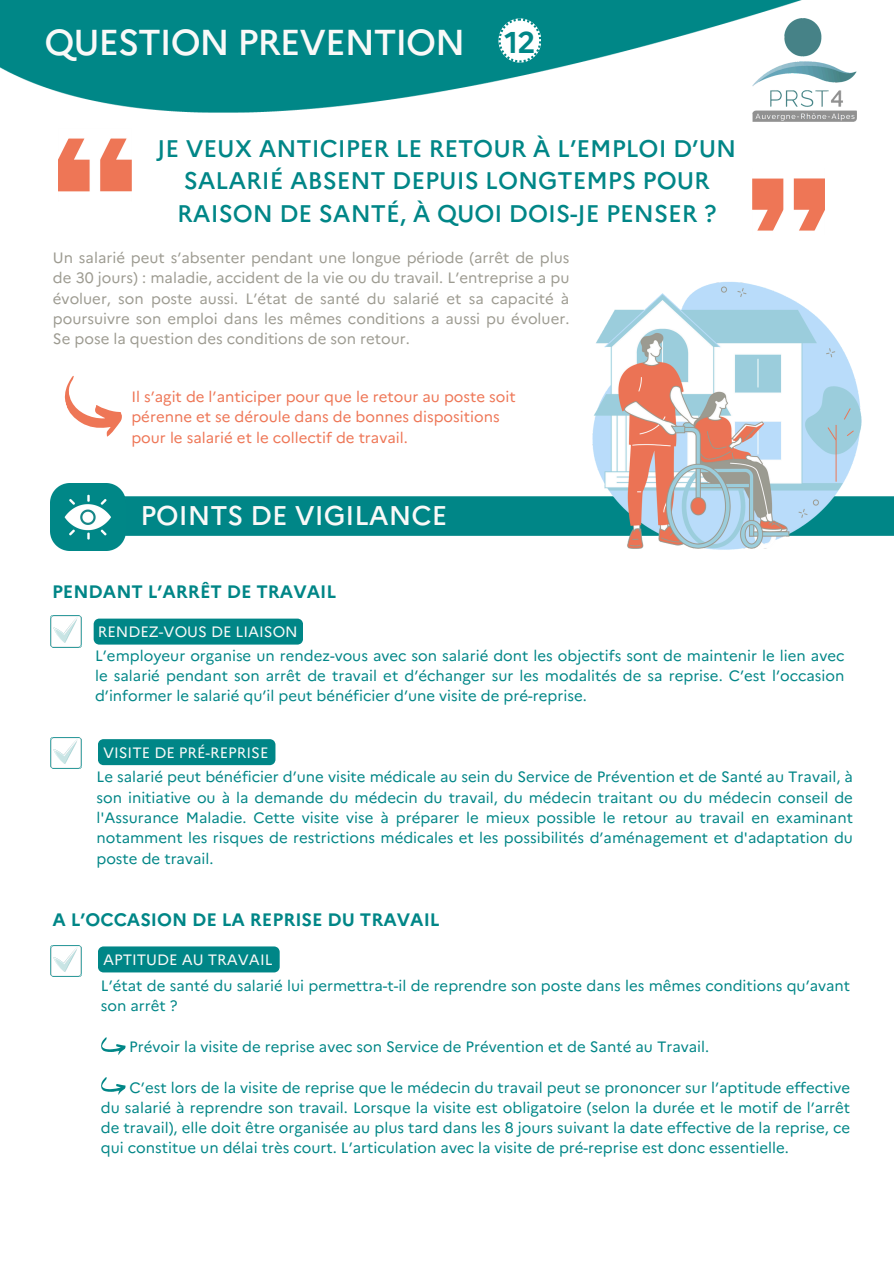
<style>
.page{position:relative;width:894px;height:1264px;background:#fff}
.page>*{position:absolute;margin:0;border:0;box-sizing:border-box;transform-origin:0 0}
.t1{font:500 36px "Marianne";letter-spacing:-.03em;color:#f9f9f8}
.t2{font:700 30px "Marianne";color:#008687}
.t3{font:500 27px "Marianne";color:#f9f9f8}
.t4{font:500 24px/32.7px "Marianne";color:#008687;text-align:center}
.t5{font:700 18px "Marianne";color:#008687}
.t6{font:15px/20.2px "Marianne";color:#008687;text-align:justify}
.t7{font:15px/20.2px "Marianne";color:#9d9b91;text-align:justify}
.t8{font:15px/20.2px "Marianne";color:#ee7656}
.t9{font:15px "Marianne";color:#f9f9f8}
</style>
<div class="page">
<img style="left:0;top:0;width:857px;height:112px">
<img style="left:752px;top:18px;width:104px;height:104px">
<svg style="left:64px;top:376px;width:58px;height:61px"></svg>
<img style="left:58px;top:138px;width:73px;height:54px">
<img style="left:752px;top:178px;width:72px;height:53px">
<div style="left:94px;top:618px;width:209px;height:26px;background:#008687"></div>
<img style="left:50px;top:615px;width:32px;height:32px">
<div style="left:98px;top:739px;width:177px;height:26px;background:#008687"></div>
<img style="left:50px;top:737px;width:32px;height:31px">
<div style="left:98px;top:946px;width:181px;height:26px;background:#008687"></div>
<img style="left:50px;top:945px;width:32px;height:31px">
<svg style="left:101px;top:1037px;width:24px;height:18px"></svg>
<svg style="left:101px;top:1077px;width:24px;height:17px"></svg>
<svg style="left:498px;top:18px;width:43px;height:44px"></svg>
<div style="left:125px;top:496px;width:768px;height:40px;background:#008687"></div>
<img style="left:50px;top:483px;width:75px;height:68px">
<img style="left:584px;top:282px;width:294px;height:268px">
<p class="t1" style="left:44px;top:14px;width:422px">QUESTION PREVENTION</p>
<p class="t2" style="left:504px;top:19px;width:32px">12</p>
<p class="t4" style="left:157px;top:130px;width:580px">JE VEUX ANTICIPER LE RETOUR À L’EMPLOI D’UN<br>SALARIÉ ABSENT DEPUIS LONGTEMPS POUR<br>RAISON DE SANTÉ, À QUOI DOIS-JE PENSER ?</p>
<p class="t7" style="left:53px;top:246px;width:518px">Un salarié peut s’absenter pendant une longue période (arrêt de plus de 30 jours) : maladie, accident de la vie ou du travail. L’entreprise a pu évoluer, son poste aussi. L’état de santé du salarié et sa capacité à poursuivre son emploi dans les mêmes conditions a aussi pu évoluer.<br>Se pose la question des conditions de son retour.</p>
<h4 class="t8" style="left:131px;top:385px;width:386px">Il s’agit de l’anticiper pour que le retour au poste soit pérenne et se déroule dans de bonnes dispositions</h4>
<p class="t8" style="left:131px;top:426px;width:278px">pour le salarié et le collectif de travail.</p>
<p class="t3" style="left:140px;top:494px;width:308px">POINTS DE VIGILANCE</p>
<p class="t5" style="left:52px;top:577px;width:285px">PENDANT L’ARRÊT DE TRAVAIL</p>
<h3 class="t9" style="left:98px;top:620px;width:201px">RENDEZ-VOUS DE LIAISON</h3>
<p class="t6" style="left:95px;top:644px;width:750px">L’employeur organise un rendez-vous avec son salarié dont les objectifs sont de maintenir le lien avec le salarié pendant son arrêt de travail et d’échanger sur les modalités de sa reprise. C’est l’occasion d’informer le salarié qu’il peut bénéficier d’une visite de pré-reprise.</p>
<p class="t9" style="left:103px;top:740px;width:167px">VISITE DE PRÉ-REPRISE</p>
<p class="t6" style="left:96px;top:765px;width:757px">Le salarié peut bénéficier d’une visite médicale au sein du Service de Prévention et de Santé au Travail, à son initiative ou à la demande du médecin du travail, du médecin traitant ou du médecin conseil de l'Assurance Maladie. Cette visite vise à préparer le mieux possible le retour au travail en examinant notamment les risques de restrictions médicales et les possibilités d’aménagement et d'adaptation du poste de travail.</p>
<p class="t5" style="left:52px;top:906px;width:388px">A L’OCCASION DE LA REPRISE DU TRAVAIL</p>
<h4 class="t9" style="left:103px;top:948px;width:171px">APTITUDE AU TRAVAIL</h4>
<p class="t6" style="left:101px;top:974px;width:750px">L’état de santé du salarié lui permettra-t-il de reprendre son poste dans les mêmes conditions qu’avant son arrêt ?</p>
<p class="t6" style="left:129px;top:1035px;width:581px">Prévoir la visite de reprise avec son Service de Prévention et de Santé au Travail.</p>
<h2 class="t6" style="left:101px;top:1075px;width:750px;text-indent:29px">C’est lors de la visite de reprise que le médecin du travail peut se prononcer sur l’aptitude effective du salarié à reprendre son travail. Lorsque la visite est obligatoire (selon la durée et le motif de l’arrêt de travail), elle doit être organisée au plus tard dans les 8 jours suivant la date effective de la reprise, ce qui constitue un délai très court. L’articulation avec la visite de pré-reprise est donc essentielle.</h2>
</div>
